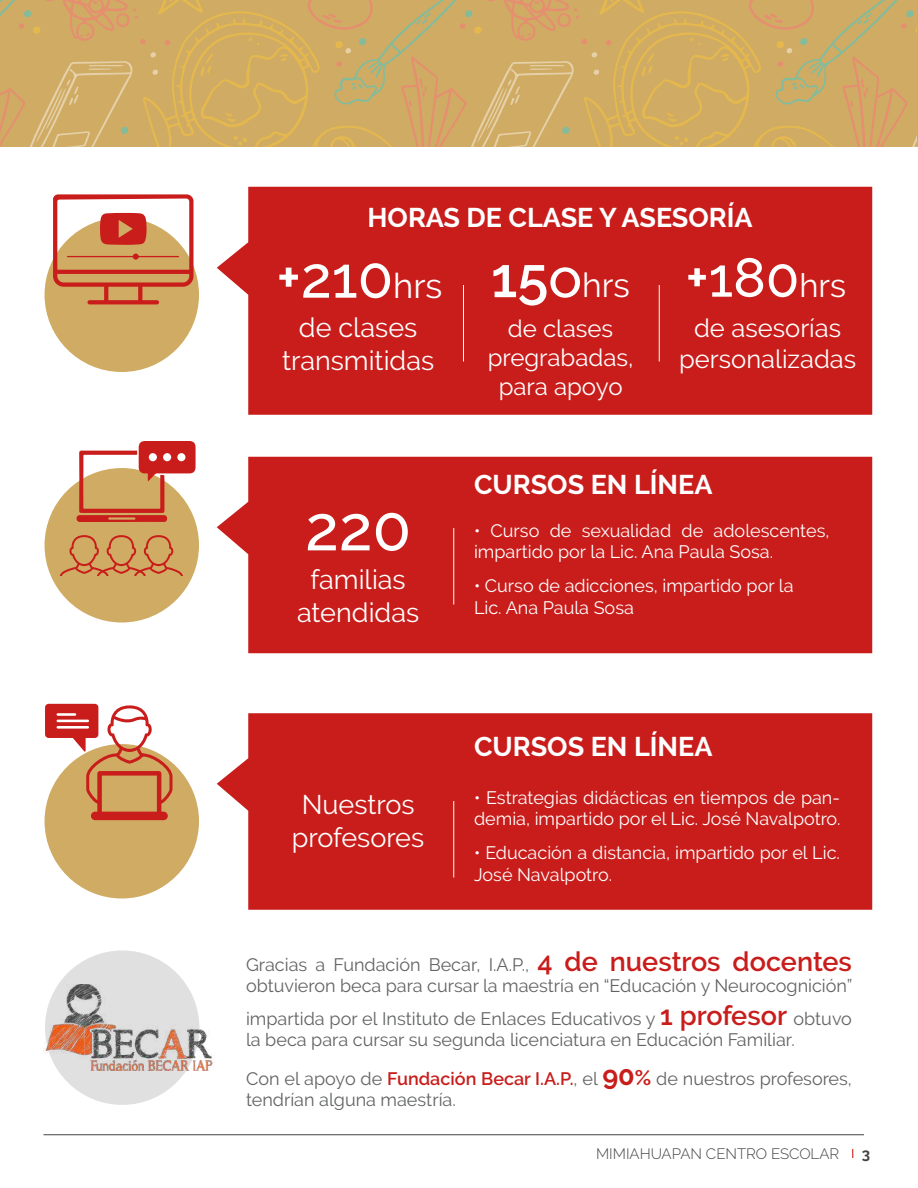
<style>
.page{position:relative;width:918px;height:1188px;background:#fff}
.page>*{position:absolute;margin:0;border:0;box-sizing:border-box;transform-origin:0 0}
.t1{font:500 63px "Raleway";color:#fff}
.t2{font:500 57.75px "Raleway";color:#fff}
.t3{font:500 54.6px "Raleway";color:#fff}
.t4{font:33.75px "Raleway";color:#fff}
.t5{font:27px/32.4px "Raleway";color:#fff;text-align:center}
.t6{font:700 27px "Raleway";color:#fff}
.t7{font:25.5px/30.6px "Raleway";color:#fff;text-align:center}
.t8{font:24px/28.8px "Raleway";color:#fff;text-align:center}
.t9{font:18px/21.6px "Raleway";color:#626363}
.t10{font:18px/21.6px "Raleway";color:#fff}
.t11{font:300 15px "Raleway";color:#454244}
.t12{font:700 15px "Raleway";color:#454244}
.s1{font-weight:600}
.s2{font-weight:400;font-size:34.65px}
.s3{font-weight:400;font-size:32.85px}
.s4{font-weight:600;font-size:56.25px}
.s5{font-weight:500;font-size:56.25px}
.s6{font-weight:600;font-size:27px;color:#c81d1b}
.s7{font-weight:600;color:#c81d1b}
.s8{font-weight:700;font-size:27px;color:#c81d1b}
.s9{font-weight:700;font-size:21px;color:#c81d1b}
</style>
<div class="page">
<hr style="left:44px;top:1134px;width:820px;height:1px;background:#454244">
<div style="left:217px;top:187px;width:655px;height:228px;background:#c81d1b"></div>
<div style="left:45px;top:218px;width:154px;height:154px;background:#d0ab63;border-radius:50%"></div>
<svg style="left:53px;top:194px;width:141px;height:110px"></svg>
<hr style="left:463px;top:285px;width:1px;height:77px;background:#fff">
<hr style="left:659px;top:285px;width:1px;height:77px;background:#fff">
<div style="left:217px;top:457px;width:655px;height:196px;background:#c81d1b"></div>
<div style="left:45px;top:468px;width:154px;height:155px;background:#d0ab63;border-radius:50%"></div>
<hr style="left:453px;top:528px;width:1px;height:76px;background:#fff">
<svg style="left:60px;top:535px;width:123px;height:41px"></svg>
<svg style="left:76px;top:441px;width:120px;height:81px"></svg>
<div style="left:45px;top:744px;width:154px;height:155px;background:#d0ab63;border-radius:50%"></div>
<div style="left:45px;top:950px;width:154px;height:155px;background:#e0e0e0;border-radius:50%"></div>
<div style="left:91px;top:812px;width:77px;height:8px;background:#c81d1b;border-radius:4px"></div>
<svg style="left:45px;top:704px;width:129px;height:113px"></svg>
<div style="left:217px;top:713px;width:655px;height:197px;background:#c81d1b"></div>
<hr style="left:453px;top:801px;width:1px;height:77px;background:#fff">
<img style="left:45px;top:984px;width:169px;height:86px">
<svg style="left:0;top:0;width:917px;height:147px;fill:#d0ab63"></svg>
<h3 class="t6" style="left:368px;top:202px;width:387px">HORAS DE CLASE Y ASESORÍA</h3>
<h2 class="t2" style="left:277px;top:244px;width:167px"><span class="s1">+</span>210<span class="s2">hrs</span></h2>
<h3 class="t5" style="left:282px;top:312px;width:154px">de clases transmitidas</h3>
<h3 class="t3" style="left:686px;top:246px;width:162px"><span class="s1">+</span>180<span class="s3">hrs</span></h3>
<h3 class="t7" style="left:679px;top:313px;width:179px">de asesorías personalizadas</h3>
<h3 class="t4" style="left:491px;top:266px;width:141px"><span class="s4">15</span><span class="s5">o</span>hrs</h3>
<h3 class="t8" style="left:488px;top:314px;width:147px">de clases pregrabadas, para apoyo</h3>
<h1 class="t1" style="left:305px;top:492px;width:108px">220</h1>
<h3 class="t5" style="left:297px;top:564px;width:124px">familias atendidas</h3>
<h3 class="t6" style="left:474px;top:469px;width:240px">CURSOS EN LÍNEA</h3>
<p class="t10" style="left:474px;top:520px;width:357px">• Curso de sexualidad de adolescentes, impartido por la Lic. Ana Paula Sosa.</p>
<p class="t10" style="left:474px;top:575px;width:321px">• Curso de adicciones, impartido por la<br>Lic. Ana Paula Sosa</p>
<h3 class="t6" style="left:474px;top:731px;width:240px">CURSOS EN LÍNEA</h3>
<h3 class="t5" style="left:292px;top:789px;width:134px">Nuestros profesores</h3>
<p class="t10" style="left:474px;top:787px;width:368px">• Estrategias didácticas en tiempos de pan&shy;demia, impartido por el Lic. José Navalpotro.</p>
<p class="t10" style="left:474px;top:842px;width:367px">• Educación a distancia, impartido por el Lic.<br>José Navalpotro.</p>
<p class="t9" style="left:246px;top:954px;width:608px">Gracias a Fundación Becar, I.A.P., <span class="s6">4 de nuestros docentes </span>obtuvieron beca para cursar la maestría en “Educación y Neurocognición”</p>
<p class="t9" style="left:246px;top:1008px;width:607px">impartida por el Instituto de Enlaces Educativos y <span class="s6">1 profesor</span> obtuvo la beca para cursar su segunda licenciatura en Educación Familiar.</p>
<p class="t9" style="left:246px;top:1068px;width:607px">Con el apoyo de <span class="s7">Fundación Becar I.A.P.</span>, el <span class="s8">90</span><span class="s9">%</span> de nuestros profesores, tendrían alguna maestría.</p>
<p class="t11" style="left:596px;top:1145px;width:245px">MIMIAHUAPAN CENTRO ESCOLAR</p>
<p class="t12" style="left:862px;top:1145px;width:10px">3</p>
</div>
